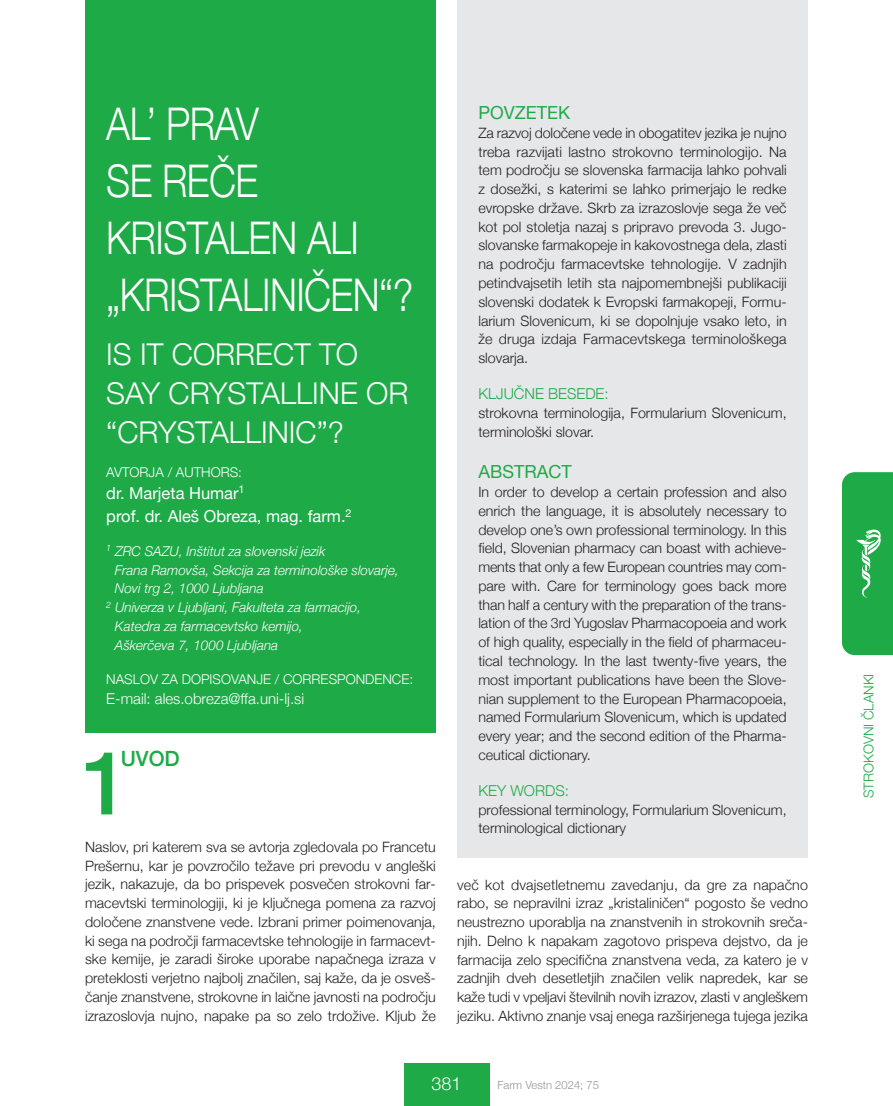
<style>
.page{position:relative;width:893px;height:1106px;background:#fff}
.page>*{position:absolute;margin:0;border:0;box-sizing:border-box;transform-origin:0 0}
.t1{font:500 88.2px "Helvetica Neue";color:#1faa48}
.t2{font:300 45px/57px "Helvetica Neue";letter-spacing:-.015em;color:#fff;scale:.85 1}
.t3{font:300 30px/39px "Helvetica Neue";color:#fff}
.t4{font:500 21px "Helvetica Neue";color:#1faa48}
.t5{font:18px "Helvetica Neue";color:#1faa48}
.t6{font:300 18px "Helvetica Neue";color:#fff}
.t7{font:16.5px "Helvetica Neue";color:#fff}
.t8{font:300 15px "Helvetica Neue";color:#fff}
.t9{font:300 15px "Helvetica Neue";color:#1faa48}
.t10{font:300 14.25px/18.8px "Helvetica Neue";color:#231f20;text-align:justify}
.t11{font:italic 300 13.5px/18.9px "Helvetica Neue";color:#fff}
.t12{font:300 13.5px "Helvetica Neue";color:#fff}
.t13{font:300 13.5px "Helvetica Neue";color:#1faa48}
.t14{font:300 11.25px "Helvetica Neue";color:#939598}
</style>
<div class="page">
<div style="left:404px;top:1063px;width:85px;height:43px;background:#1faa48"></div>
<div style="left:85px;top:0;width:351px;height:732px;background:#1faa48"></div>
<div style="left:457px;top:0;width:351px;height:857px;background:#e6e7e9"></div>
<svg style="left:842px;top:472px;width:51px;height:183px;background:#2aae51"></svg>
<p class="t2" style="left:106px;top:95px;width:363px">AL’ PRAV<br>SE REČE<br>KRISTALEN ALI „KRISTALINIČEN“?</p>
<p class="t3" style="left:106px;top:334px;width:304px">IS IT CORRECT TO<br>SAY CRYSTALLINE OR “CRYSTALLINIC”?</p>
<p class="t12" style="left:106px;top:464px;width:137px">AVTORJA / AUThORS:</p>
<p class="t7" style="left:106px;top:483px;width:140px">dr. Marjeta Humar<sup>1</sup></p>
<p class="t7" style="left:106px;top:506px;width:247px">prof. dr. Aleš Obreza, mag. farm.<sup>2</sup></p>
<p class="t11" style="left:115px;top:541px;width:285px;text-indent:-9px"><sup>1</sup> ZRC SAZU, Inštitut za slovenski jezik<br>Frana Ramovša, Sekcija za terminološke slovarje,<br>Novi trg 2, 1000 Ljubljana</p>
<p class="t11" style="left:115px;top:598px;width:248px;text-indent:-9px"><sup>2</sup> Univerza v Ljubljani, Fakulteta za farmacijo,<br>Katedra za farmacevtsko kemijo,<br>Aškerčeva 7, 1000 Ljubljana</p>
<p class="t12" style="left:106px;top:670px;width:308px">NASLOV ZA DOPISOVANJE / CORRESPONDENCE:</p>
<p class="t8" style="left:106px;top:690px;width:199px">E-mail: ales.obreza@ffa.uni-lj.si</p>
<p class="t1" style="left:81px;top:728px;width:51px">1</p>
<p class="t4" style="left:121px;top:746px;width:61px">Uvod</p>
<p class="t10" style="left:85px;top:837px;width:352px">Naslov, pri katerem sva se avtorja zgledovala po Francetu Prešernu, kar je povzročilo težave pri prevodu v angleški jezik, nakazuje, da bo prispevek posvečen strokovni far&shy;macevtski terminologiji, ki je ključnega pomena za razvoj določene znanstvene vede. Izbrani primer poimenovanja, ki sega na področji farmacevtske tehnologije in farmacevt&shy;ske kemije, je zaradi široke uporabe napačnega izraza v preteklosti verjetno najbolj značilen, saj kaže, da je osveš&shy;čanje znanstvene, strokovne in laične javnosti na področju izrazoslovja nujno, napake pa so zelo trdožive. Kljub že</p>
<p class="t5" style="left:478px;top:102px;width:93px">POVZETEK</p>
<p class="t10" style="left:478px;top:123px;width:310px">Za razvoj določene vede in obogatitev jezika je nujno treba razvijati lastno strokovno terminologijo. Na tem področju se slovenska farmacija lahko pohvali z dosežki, s katerimi se lahko primerjajo le redke evropske države. Skrb za izrazoslovje sega že več kot pol stoletja nazaj s pripravo prevoda 3. Jugo&shy;slovanske farmakopeje in kakovostnega dela, zlasti na področju farmacevtske tehnologije. V zadnjih petindvajsetih letih sta najpomembnejši publikaciji slovenski dodatek k Evropski farmakopeji, Formu&shy;larium Slovenicum, ki se dopolnjuje vsako leto, in že druga izdaja Farmacevtskega terminološkega slovarja.</p>
<p class="t9" style="left:478px;top:384px;width:132px">KLJUČNE BESEDE:</p>
<p class="t10" style="left:478px;top:403px;width:310px">strokovna terminologija, Formularium Slovenicum, terminološki slovar.</p>
<p class="t5" style="left:478px;top:461px;width:95px">ABSTRACT</p>
<p class="t10" style="left:478px;top:482px;width:310px">In order to develop a certain profession and also enrich the language, it is absolutely necessary to develop one’s own professional terminology. In this field, Slovenian pharmacy can boast with achieve&shy;ments that only a few European countries may com&shy;pare with. Care for terminology goes back more than half a century with the preparation of the trans&shy;lation of the 3rd Yugoslav Pharmacopoeia and work of high quality, especially in the field of pharmaceu&shy;tical technology. In the last twenty-five years, the most important publications have been the Slove&shy;nian supplement to the European Pharmacopoeia, named Formularium Slovenicum, which is updated every year; and the second edition of the Pharma&shy;ceutical dictionary.</p>
<p class="t9" style="left:478px;top:781px;width:92px">KEY WORDS:</p>
<p class="t10" style="left:478px;top:799px;width:310px">professional terminology, Formularium Slovenicum, terminological dictionary</p>
<p class="t10" style="left:457px;top:874px;width:352px">več kot dvajsetletnemu zavedanju, da gre za napačno rabo, se nepravilni izraz „kristaliničen“ pogosto še vedno neustrezno uporablja na znanstvenih in strokovnih sreča&shy;njih. Delno k napakam zagotovo prispeva dejstvo, da je farmacija zelo specifična znanstvena veda, za katero je v zadnjih dveh desetletjih značilen velik napredek, kar se kaže tudi v vpeljavi številnih novih izrazov, zlasti v angleškem jeziku. Aktivno znanje vsaj enega razširjenega tujega jezika</p>
<p class="t6" style="left:431px;top:1072px;width:32px">381</p>
<p class="t14" style="left:497px;top:1078px;width:103px">Farm Vestn 2024; 75</p>
<p class="t13" style="left:860px;top:798px;width:126px;rotate:-90deg">STROKOVNI ČLANKI</p>
</div>
